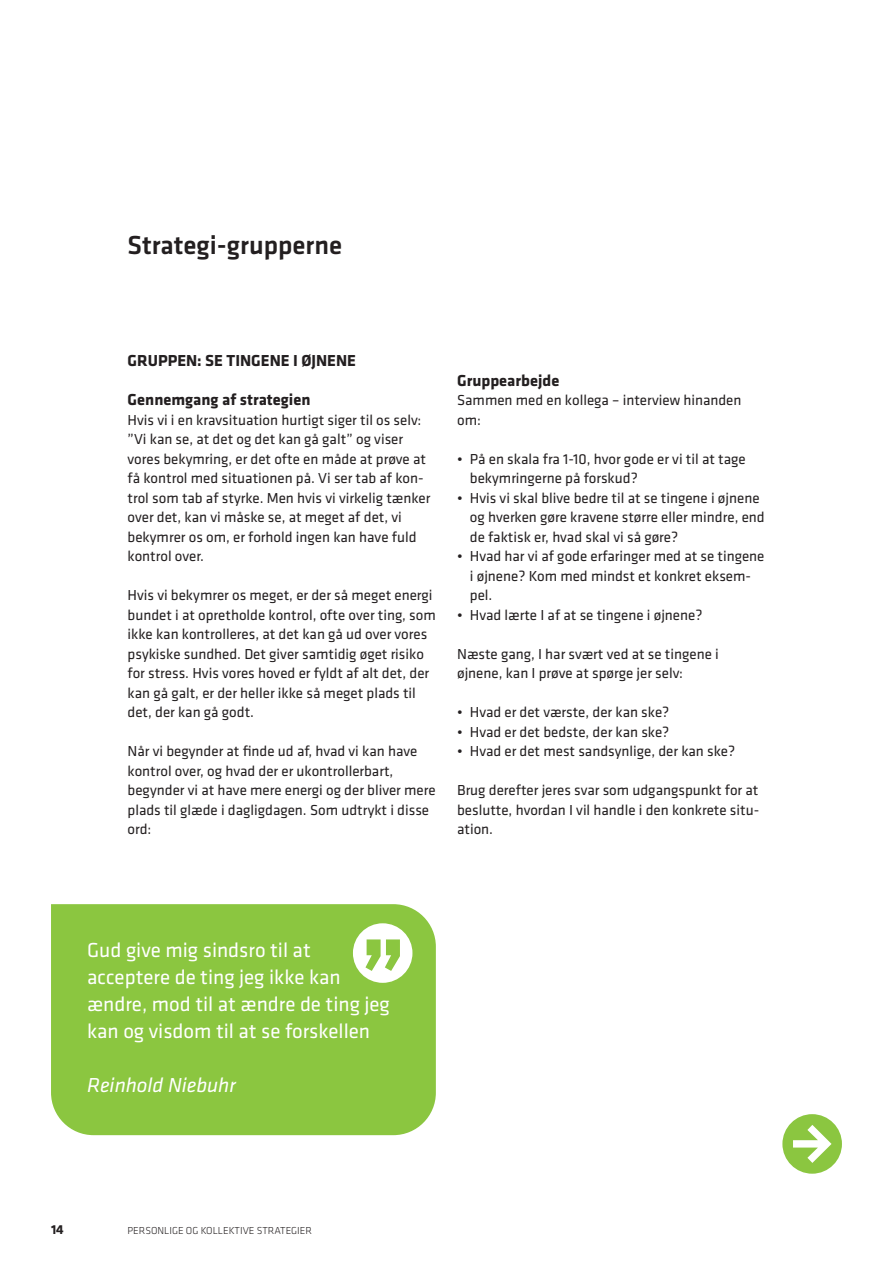
<style>
.page{position:relative;width:893px;height:1263px;background:#fff}
.page>*{position:absolute;margin:0;border:0;box-sizing:border-box;transform-origin:0 0}
.Underoverskrift{font:500 27px "Klavika";color:#231f20}
.BAR_Citat{font:21px/27px "Klavika";color:#fff}
.BAR_Citat-2{font:italic 21px "Klavika";color:#fff}
.mellemrubrik{font:700 16.5px "Klavika";color:#231f20}
.BAR_Brød{font:15px/19.5px "Klavika";color:#231f20}
.t1{font:700 13.5px "Klavika";color:#231f20}
.t2{font:300 10.5px "Klavika";color:#231f20}
</style>
<div class="page">
<svg style="left:782px;top:1114px;width:60px;height:60px"></svg>
<div style="left:51px;top:904px;width:385px;height:231px;background:#8bc640"></div>
<div style="left:353px;top:923px;width:59px;height:60px;background:#fff;border-radius:50%"></div>
<svg style="left:365px;top:939px;width:35px;height:32px"></svg>
<p class="Underoverskrift" style="left:128px;top:227px;width:216px">Strategi-grupperne</p>
<p class="mellemrubrik" style="left:128px;top:349px;width:230px">GRUPPEN: SE TINGENE I ØJNENE</p>
<p class="mellemrubrik" style="left:128px;top:388px;width:184px">Gennemgang af strategien</p>
<p class="BAR_Brød" style="left:128px;top:409px;width:304px">Hvis vi i en kravsituation hurtigt siger til os selv: ”Vi kan se, at det og det kan gå galt” og viser vores bekymring, er det ofte en måde at prøve at få kontrol med situationen på. Vi ser tab af kon&shy;trol som tab af styrke. Men hvis vi virkelig tænker over det, kan vi måske se, at meget af det, vi bekymrer os om, er forhold ingen kan have fuld kontrol over.</p>
<p class="BAR_Brød" style="left:128px;top:585px;width:310px">Hvis vi bekymrer os meget, er der så meget energi bundet i at opretholde kontrol, ofte over ting, som ikke kan kontrolleres, at det kan gå ud over vores psykiske sundhed. Det giver samtidig øget risiko for stress. Hvis vores hoved er fyldt af alt det, der kan gå galt, er der heller ikke så meget plads til det, der kan gå godt.</p>
<p class="BAR_Brød" style="left:128px;top:741px;width:310px">Når vi begynder at finde ud af, hvad vi kan have kontrol over, og hvad der er ukontrollerbart, begynder vi at have mere energi og der bliver mere plads til glæde i dagligdagen. Som udtrykt i disse ord:</p>
<p class="mellemrubrik" style="left:457px;top:368px;width:104px">Gruppearbejde</p>
<p class="BAR_Brød" style="left:457px;top:390px;width:286px">Sammen med en kollega – interview hinanden om:</p>
<p class="BAR_Brød" style="left:470px;top:448px;width:277px;text-indent:-13px">• På en skala fra 1-10, hvor gode er vi til at tage bekymringerne på forskud?</p>
<p class="BAR_Brød" style="left:470px;top:487px;width:296px;text-indent:-13px">• Hvis vi skal blive bedre til at se tingene i øjnene og hverken gøre kravene større eller mindre, end de faktisk er, hvad skal vi så gøre?</p>
<p class="BAR_Brød" style="left:470px;top:546px;width:296px;text-indent:-13px">• Hvad har vi af gode erfaringer med at se tingene i øjnene? Kom med mindst et konkret eksem&shy;pel.</p>
<p class="BAR_Brød" style="left:457px;top:604px;width:247px">• Hvad lærte I af at se tingene i øjnene?</p>
<p class="BAR_Brød" style="left:457px;top:643px;width:263px">Næste gang, I har svært ved at se tingene i øjnene, kan I prøve at spørge jer selv:</p>
<p class="BAR_Brød" style="left:457px;top:702px;width:214px">• Hvad er det værste, der kan ske?</p>
<p class="BAR_Brød" style="left:457px;top:721px;width:214px">• Hvad er det bedste, der kan ske?</p>
<p class="BAR_Brød" style="left:457px;top:741px;width:280px">• Hvad er det mest sandsynlige, der kan ske?</p>
<p class="BAR_Brød" style="left:457px;top:780px;width:304px;text-align:justify">Brug derefter jeres svar som udgangspunkt for at beslutte, hvordan I vil handle i den konkrete situ&shy;ation.</p>
<p class="BAR_Citat" style="left:87px;top:936px;width:304px">Gud give mig sindsro til at acceptere de ting jeg ikke kan ændre, mod til at ændre de ting jeg kan og visdom til at se forskellen</p>
<p class="BAR_Citat-2" style="left:87px;top:1072px;width:150px">Reinhold Niebuhr</p>
<p class="t1" style="left:51px;top:1220px;width:14px">14</p>
<p class="t2" style="left:128px;top:1224px;width:186px">PERSONLIGE OG KOLLEKTIVE STRATEGIER</p>
</div>
